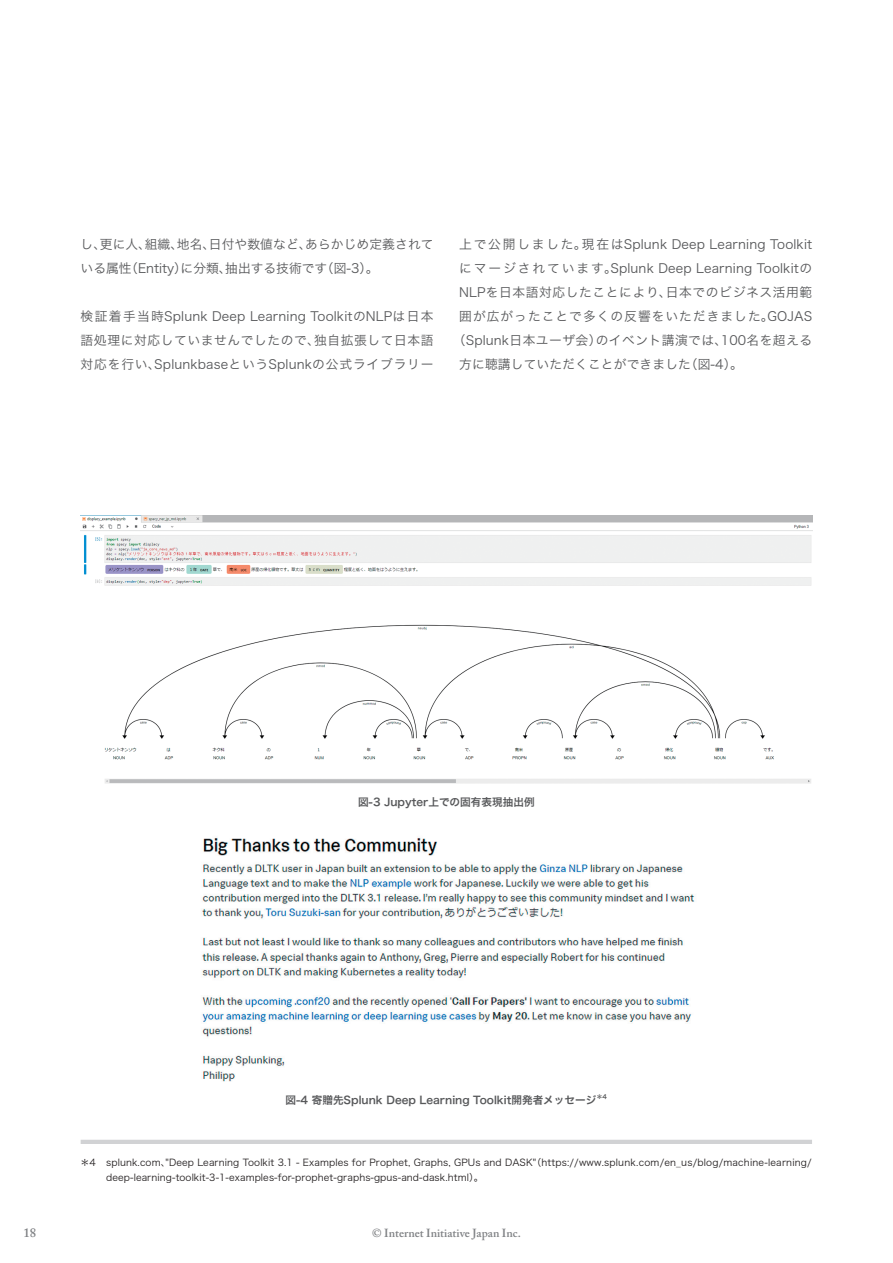
<style>
.page{position:relative;width:893px;height:1263px;background:#fff}
.page>*{position:absolute;margin:0;border:0;box-sizing:border-box;transform-origin:0 0}
.本文{font:12.75px/23.9px "Hira Kaku Pro W3";letter-spacing:.01em;color:#57585a}
.本文-2{font:12.75px "Hira Kaku Pro W3";letter-spacing:.035em;color:#57585a}
.本文-3{font:12.75px "Hira Kaku Pro W3";letter-spacing:.045em;color:#57585a}
.本文-4{font:12.75px "Hira Kaku Pro W3";letter-spacing:.08em;color:#57585a}
.t1{font:600 12.75px "Adobe Caslon Pro";color:#808285}
.t2{font:600 11.7px "Adobe Caslon Pro";color:#808285}
.図{font:10.65px "Hira Kaku Pro W6";color:#57585a}
.注釈{font:9.6px/14.9px "Hira Kaku Pro W3";letter-spacing:.01em;color:#231f20}
.図-2{font:6.15px "Hira Kaku Pro W6";color:#57585a}
</style>
<div class="page">
<hr style="left:81px;top:1140px;width:731px;height:4px;background:#d1d2d4">
<img style="left:81px;top:516px;width:731px;height:268px">
<img style="left:202px;top:838px;width:493px;height:244px">
<p class="本文" style="left:81px;top:232px;width:354px">し、更に人、組織、地名、日付や数値など、あらかじめ定義されている属性（Entity）に分類、抽出する技術です（図-3）。</p>
<p class="本文" style="left:81px;top:304px;width:354px;text-align:justify">検証着手当時Splunk Deep Learning ToolkitのNLPは日本語処理に対応していませんでしたので、独自拡張して日本語対応を行い、SplunkbaseというSplunkの公式ライブラリー</p>
<p class="本文" style="left:459px;top:232px;width:354px">上で公開しました。現在はSplunk Deep Learning Toolkit</p>
<p class="本文" style="left:459px;top:256px;width:354px">にマージされています。Splunk Deep Learning Toolkitの</p>
<p class="本文-3" style="left:459px;top:281px;width:354px">NLPを日本語対応したことにより、日本でのビジネス活用範</p>
<p class="本文-4" style="left:459px;top:305px;width:355px">囲が広がったことで多くの反響をいただきました。GOJAS</p>
<p class="本文-2" style="left:453px;top:329px;width:361px">（Splunk日本ユーザ会）のイベント講演では、100名を超える</p>
<p class="本文" style="left:459px;top:351px;width:285px">方に聴講していただくことができました（図-4）。</p>
<p class="図" style="left:358px;top:792px;width:178px">図-3 Jupyter上での固有表現抽出例</p>
<p class="t1" style="left:23px;top:1225px;width:14px">18</p>
<p class="図" style="left:286px;top:1091px;width:312px">図-4 寄贈先Splunk Deep Learning Toolkit開発者メッセージ</p>
<p class="図-2" style="left:596px;top:1091px;width:12px">＊4</p>
<p class="注釈" style="left:106px;top:1154px;width:707px;text-indent:-26px">＊4 splunk.com、"Deep Learning Toolkit 3.1 - Examples for Prophet, Graphs, GPUs and DASK"（https://www.splunk.com/en_us/blog/machine-learning/ deep-learning-toolkit-3-1-examples-for-prophet-graphs-gpus-and-dask.html）。</p>
<p class="t2" style="left:372px;top:1226px;width:150px">© Internet Initiative Japan Inc.</p>
</div>
